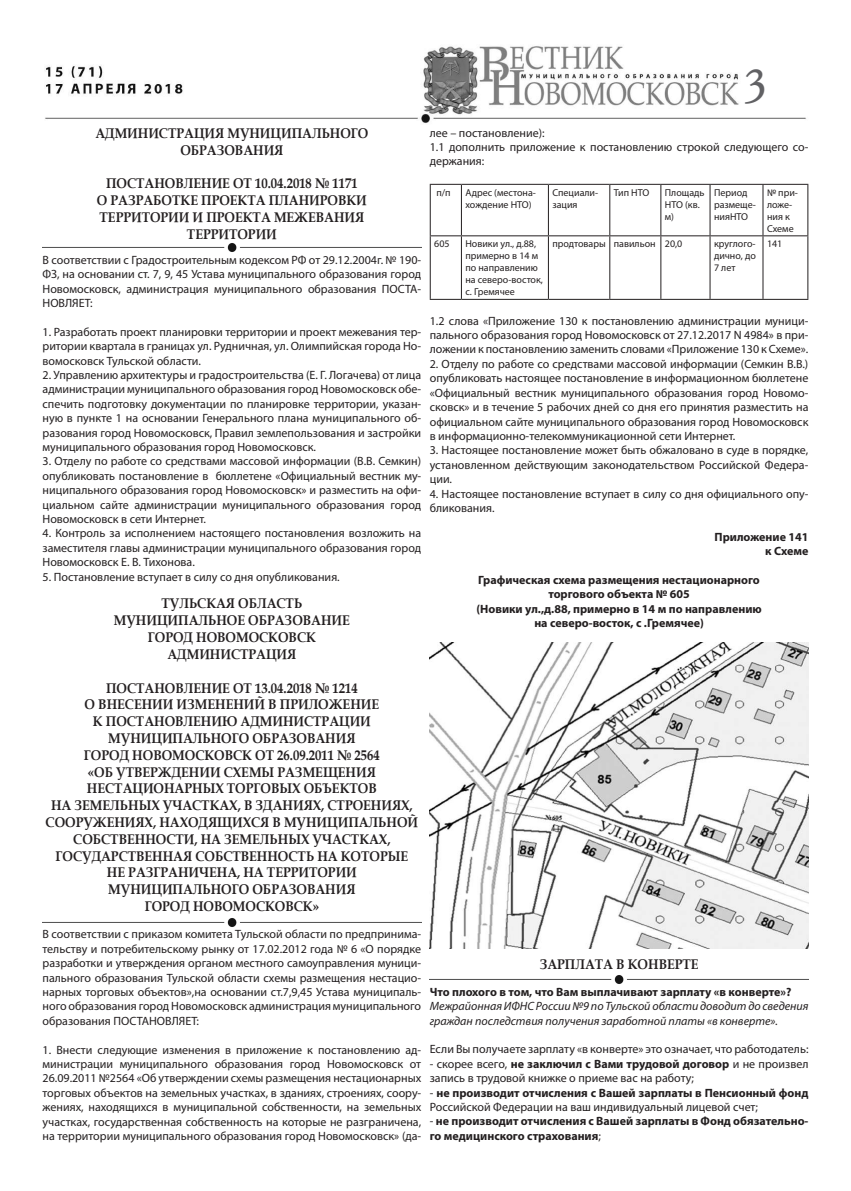
<style>
.page{position:relative;width:851px;height:1191px;background:#fff}
.page>*{position:absolute;margin:0;border:0;box-sizing:border-box;transform-origin:0 0}
.t1{font:48px "Academy C";color:#616164}
.t2{font:700 14px/16.8px "Book Antiqua";color:#231f20;text-align:center;scale:.9 1}
.t3{font:12px/14.4px "Myriad Pro";color:#231f20;text-align:justify}
.t4{font:700 12px/14.4px "Myriad Pro";color:#231f20;text-align:right}
.t5{font:italic 12px/14.4px "Myriad Pro";color:#231f20}
.t6{font:10px/12px "Myriad Pro";color:#231f20}
.s1{font-weight:700}
.s2{font-weight:400}
</style>
<div class="page">
<img style="left:45px;top:46px;width:761px;height:78px">
<img style="left:43px;top:243px;width:378px;height:9px">
<img style="left:43px;top:918px;width:378px;height:9px">
<hr style="left:429px;top:184px;width:32px;height:1px;background:#231f20">
<hr style="left:429px;top:185px;width:1px;height:50px;background:#231f20">
<hr style="left:461px;top:184px;width:87px;height:1px;background:#231f20">
<hr style="left:461px;top:185px;width:1px;height:50px;background:#231f20">
<hr style="left:548px;top:184px;width:61px;height:1px;background:#231f20">
<hr style="left:548px;top:185px;width:1px;height:50px;background:#231f20">
<hr style="left:609px;top:184px;width:51px;height:1px;background:#231f20">
<hr style="left:609px;top:185px;width:1px;height:50px;background:#231f20">
<hr style="left:660px;top:184px;width:50px;height:1px;background:#231f20">
<hr style="left:660px;top:185px;width:1px;height:50px;background:#231f20">
<hr style="left:710px;top:184px;width:52px;height:1px;background:#231f20">
<hr style="left:709px;top:185px;width:1px;height:50px;background:#231f20">
<hr style="left:762px;top:184px;width:46px;height:1px;background:#231f20">
<hr style="left:762px;top:185px;width:1px;height:50px;background:#231f20">
<hr style="left:807px;top:185px;width:1px;height:50px;background:#231f20">
<hr style="left:429px;top:235px;width:32px;height:1px;background:#231f20">
<hr style="left:429px;top:236px;width:1px;height:63px;background:#231f20">
<hr style="left:461px;top:235px;width:87px;height:1px;background:#231f20">
<hr style="left:461px;top:236px;width:1px;height:63px;background:#231f20">
<hr style="left:548px;top:235px;width:61px;height:1px;background:#231f20">
<hr style="left:548px;top:236px;width:1px;height:63px;background:#231f20">
<hr style="left:609px;top:235px;width:51px;height:1px;background:#231f20">
<hr style="left:609px;top:236px;width:1px;height:63px;background:#231f20">
<hr style="left:660px;top:235px;width:50px;height:1px;background:#231f20">
<hr style="left:660px;top:236px;width:1px;height:63px;background:#231f20">
<hr style="left:710px;top:235px;width:52px;height:1px;background:#231f20">
<hr style="left:709px;top:236px;width:1px;height:63px;background:#231f20">
<hr style="left:762px;top:235px;width:46px;height:1px;background:#231f20">
<hr style="left:762px;top:236px;width:1px;height:63px;background:#231f20">
<hr style="left:807px;top:236px;width:1px;height:63px;background:#231f20">
<hr style="left:429px;top:299px;width:32px;height:1px;background:#231f20">
<hr style="left:461px;top:299px;width:87px;height:1px;background:#231f20">
<hr style="left:548px;top:299px;width:61px;height:1px;background:#231f20">
<hr style="left:609px;top:299px;width:51px;height:1px;background:#231f20">
<hr style="left:660px;top:299px;width:50px;height:1px;background:#231f20">
<hr style="left:710px;top:299px;width:52px;height:1px;background:#231f20">
<hr style="left:762px;top:299px;width:46px;height:1px;background:#231f20">
<img style="left:429px;top:642px;width:379px;height:306px">
<img style="left:430px;top:975px;width:378px;height:9px">
<h1 class="t1" style="left:743px;top:56px;width:24px">3</h1>
<p class="t2" style="left:95px;top:125px;width:305px">АДМИНИСТРАЦИЯ МУНИЦИПАЛЬНОГО<br>ОБРАЗОВАНИЯ</p>
<p class="t2" style="left:97px;top:175px;width:301px">ПОСТАНОВЛЕНИЕ ОТ 10.04.2018 № 1171<br>О РАЗРАБОТКЕ ПРОЕКТА ПЛАНИРОВКИ<br>ТЕРРИТОРИИ И ПРОЕКТА МЕЖЕВАНИЯ<br>ТЕРРИТОРИИ</p>
<p class="t3" style="left:43px;top:252px;width:380px">В соответствии с Градостроительным кодексом РФ от 29.12.2004г. № 190- ФЗ, на основании ст. 7, 9, 45 Устава муниципального образования город Новомосковск, администрация муниципального образования ПОСТА-НОВЛЯЕТ:</p>
<p class="t3" style="left:43px;top:324px;width:380px">1. Разработать проект планировки территории и проект межевания тер&shy;ритории квартала в границах ул. Рудничная, ул. Олимпийская города Но&shy;вомосковск Тульской области.</p>
<p class="t3" style="left:43px;top:367px;width:380px">2. Управлению архитектуры и градостроительства (Е. Г. Логачева) от лица администрации муниципального образования город Новомосковск обе&shy;спечить подготовку документации по планировке территории, указан&shy;ную в пункте 1 на основании Генерального плана муниципального об&shy;разования город Новомосковск, Правил землепользования и застройки муниципального образования город Новомосковск.</p>
<p class="t3" style="left:43px;top:454px;width:380px">3. Отделу по работе со средствами массовой информации (В.В. Семкин) опубликовать постановление в бюллетене «Официальный вестник му&shy;ниципального образования город Новомосковск» и разместить на офи&shy;циальном сайте администрации муниципального образования город Новомосковск в сети Интернет.</p>
<p class="t3" style="left:43px;top:526px;width:380px">4. Контроль за исполнением настоящего постановления возложить на заместителя главы администрации муниципального образования город Новомосковск Е. В. Тихонова.</p>
<p class="t3" style="left:43px;top:569px;width:299px">5. Постановление вступает в силу со дня опубликования.</p>
<p class="t2" style="left:114px;top:595px;width:263px">ТУЛЬСКАЯ ОБЛАСТЬ<br>МУНИЦИПАЛЬНОЕ ОБРАЗОВАНИЕ<br>ГОРОД НОВОМОСКОВСК<br>АДМИНИСТРАЦИЯ</p>
<p class="t2" style="left:46px;top:679px;width:415px">ПОСТАНОВЛЕНИЕ ОТ 13.04.2018 № 1214<br>О ВНЕСЕНИИ ИЗМЕНЕНИЙ В ПРИЛОЖЕНИЕ<br>К ПОСТАНОВЛЕНИЮ АДМИНИСТРАЦИИ МУНИЦИПАЛЬНОГО ОБРАЗОВАНИЯ<br>ГОРОД НОВОМОСКОВСК ОТ 26.09.2011 № 2564<br>«ОБ УТВЕРЖДЕНИИ СХЕМЫ РАЗМЕЩЕНИЯ НЕСТАЦИОНАРНЫХ ТОРГОВЫХ ОБЪЕКТОВ<br>НА ЗЕМЕЛЬНЫХ УЧАСТКАХ, В ЗДАНИЯХ, СТРОЕНИЯХ, СООРУЖЕНИЯХ, НАХОДЯЩИХСЯ В МУНИЦИПАЛЬНОЙ СОБСТВЕННОСТИ, НА ЗЕМЕЛЬНЫХ УЧАСТКАХ, ГОСУДАРСТВЕННАЯ СОБСТВЕННОСТЬ НА КОТОРЫЕ НЕ РАЗГРАНИЧЕНА, НА ТЕРРИТОРИИ МУНИЦИПАЛЬНОГО ОБРАЗОВАНИЯ<br>ГОРОД НОВОМОСКОВСК»</p>
<p class="t3" style="left:43px;top:927px;width:380px">В соответствии с приказом комитета Тульской области по предпринима&shy;тельству и потребительскому рынку от 17.02.2012 года № 6 «О порядке разработки и утверждения органом местного самоуправления муници&shy;пального образования Тульской области схемы размещения нестацио&shy;нарных торговых объектов»,на основании ст.7,9,45 Устава муниципаль&shy;ного образования город Новомосковск администрация муниципального образования ПОСТАНОВЛЯЕТ:</p>
<p class="t3" style="left:43px;top:1042px;width:380px">1. Внести следующие изменения в приложение к постановлению ад&shy;министрации муниципального образования город Новомосковск от 26.09.2011 №2564 «Об утверждении схемы размещения нестационарных торговых объектов на земельных участках, в зданиях, строениях, соору&shy;жениях, находящихся в муниципальной собственности, на земельных участках, государственная собственность на которые не разграничена, на территории муниципального образования город Новомосковск» (да-</p>
<p class="t3" style="left:429px;top:125px;width:380px;text-align:left">лее – постановление):<br>1.1 дополнить приложение к постановлению строкой следующего со&shy;держания:</p>
<p class="t6" style="left:436px;top:186px;width:16px">п/п</p>
<p class="t6" style="left:465px;top:186px;width:72px">Адрес (местона&shy;хождение НТО)</p>
<p class="t6" style="left:552px;top:186px;width:47px">Специали&shy;зация</p>
<p class="t6" style="left:613px;top:186px;width:37px">Тип НТО</p>
<p class="t6" style="left:664px;top:186px;width:41px">Площадь<br>НТО (кв. м)</p>
<p class="t6" style="left:714px;top:186px;width:43px">Период размеще&shy;нияНТО</p>
<p class="t6" style="left:766px;top:186px;width:32px">№ при&shy;ложе&shy;ния к<br>Схеме</p>
<p class="t6" style="left:434px;top:238px;width:17px">605</p>
<p class="t6" style="left:465px;top:238px;width:79px">Новики ул., д.88, примерно в 14 м по направлению на северо-восток, с. Гремячее</p>
<p class="t6" style="left:552px;top:238px;width:131px">продтовары павильон 20,0</p>
<p class="t6" style="left:714px;top:238px;width:43px;text-align:justify">круглого&shy;дично, до 7 лет</p>
<p class="t6" style="left:766px;top:238px;width:17px">141</p>
<p class="t3" style="left:429px;top:313px;width:380px">1.2 слова «Приложение 130 к постановлению администрации муници&shy;пального образования город Новомосковск от 27.12.2017 N 4984» в при&shy;ложении к постановлению заменить словами «Приложение 130 к Схеме».</p>
<p class="t3" style="left:429px;top:356px;width:380px">2. Отделу по работе со средствами массовой информации (Семкин В.В.) опубликовать настоящее постановление в информационном бюллетене «Официальный вестник муниципального образования город Новомо&shy;сковск» и в течение 5 рабочих дней со дня его принятия разместить на официальном сайте муниципального образования город Новомосковск в информационно-телекоммуникационной сети Интернет.</p>
<p class="t3" style="left:429px;top:443px;width:380px">3. Настоящее постановление может быть обжаловано в суде в порядке, установленном действующим законодательством Российской Федера&shy;ции.</p>
<p class="t3" style="left:429px;top:486px;width:380px">4. Настоящее постановление вступает в силу со дня официального опу&shy;бликования.</p>
<p class="t4" style="left:714px;top:529px;width:95px">Приложение 141 к Схеме</p>
<p class="t4" style="left:476px;top:572px;width:287px;text-align:center">Графическая схема размещения нестационарного торгового объекта № 605<br>(Новики ул.,д.88, примерно в 14 м по направлению на северо-восток, с .Гремячее)</p>
<p class="t2" style="left:539px;top:955px;width:178px">ЗАРПЛАТА В КОНВЕРТЕ</p>
<p class="t4" style="left:430px;top:984px;width:363px">Что плохого в том, что Вам выплачивают зарплату «в конверте»?</p>
<p class="t5" style="left:430px;top:998px;width:380px">Межрайонная ИФНС России №9 по Тульской области доводит до сведения граждан последствия получения заработной платы «в конверте».</p>
<p class="t3" style="left:430px;top:1042px;width:380px">Если Вы получаете зарплату «в конверте» это означает, что работодатель:</p>
<p class="t3" style="left:430px;top:1056px;width:380px">- скорее всего, <span class="s1">не заключил с Вами трудовой договор</span> и не произвел запись в трудовой книжке о приеме вас на работу;</p>
<p class="t3" style="left:430px;top:1085px;width:380px">- <span class="s1">не производит отчисления c Вашей зарплаты в Пенсионный фонд<br></span>Российской Федерации на ваш индивидуальный лицевой счет;</p>
<p class="t4" style="left:430px;top:1113px;width:380px;text-align:left"><span class="s2">-</span> не производит отчисления c Вашей зарплаты в Фонд обязательно&shy;го медицинского страхования<span class="s2">;</span></p>
</div>
